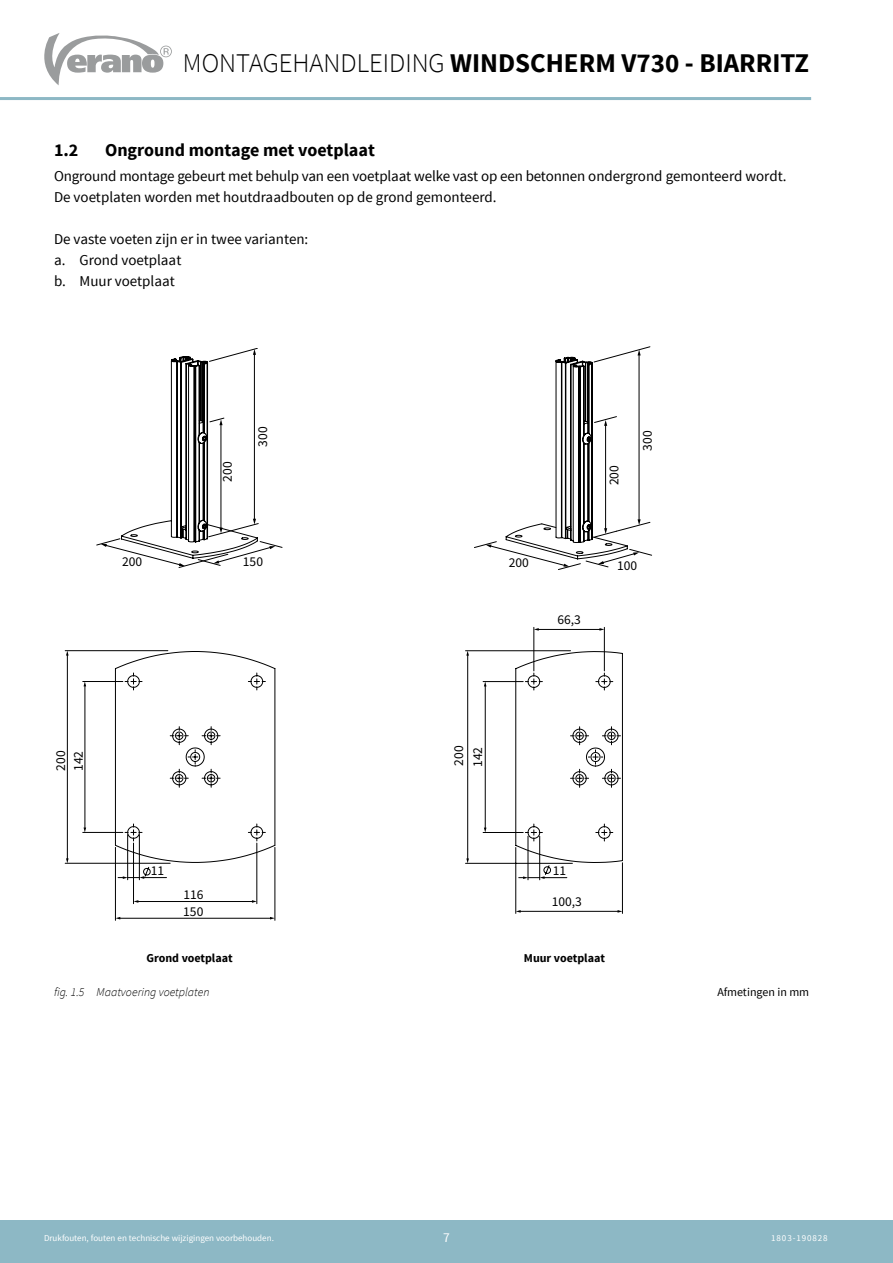
<style>
.page{position:relative;width:893px;height:1263px;background:#fff}
.page>*{position:absolute;margin:0;border:0;box-sizing:border-box;transform-origin:0 0}
.t1{font:700 27px "Source Sans Pro";color:#000}
.t2{font:700 18px "Source Sans Pro";color:#000}
.t3{font:15px/21px "Source Sans Pro";letter-spacing:-.005em;color:#000}
.t4{font:13.5px "Source Sans Pro";color:#000}
.t5{font:13.5px "Source Sans Pro";color:#fff}
.t6{font:italic 300 12px "Source Sans Pro";color:#000}
.t7{font:700 12px "Source Sans Pro";color:#000}
.t8{font:12px "Source Sans Pro";color:#000}
.t9{font:9px "Source Sans Pro";color:#fff}
.t10{font:9px "Source Sans Pro";letter-spacing:.1em;color:#fff}
.s1{font-weight:300}
</style>
<div class="page">
<svg style="left:44px;top:33px;width:128px;height:52px"></svg>
<hr style="left:0;top:97px;width:811px;height:3px;background:#8db8c5">
<div style="left:0;top:1220px;width:893px;height:43px;background:#8db8c5"></div>
<svg style="left:97px;top:348px;width:185px;height:220px"></svg>
<hr style="left:137px;top:901px;width:116px;height:1px;background:#000">
<svg style="left:252px;top:900px;width:5px;height:3px"></svg>
<hr style="left:257px;top:843px;width:1px;height:61px;background:#000">
<hr style="left:133px;top:843px;width:1px;height:61px;background:#000">
<hr style="left:139px;top:835px;width:1px;height:45px;background:#000">
<hr style="left:127px;top:835px;width:1px;height:45px;background:#000">
<hr style="left:119px;top:918px;width:152px;height:1px;background:#000">
<hr style="left:275px;top:847px;width:1px;height:73px;background:#000">
<hr style="left:115px;top:847px;width:1px;height:73px;background:#000">
<hr style="left:85px;top:685px;width:1px;height:143px;background:#000">
<hr style="left:83px;top:681px;width:40px;height:1px;background:#000">
<hr style="left:83px;top:832px;width:40px;height:1px;background:#000">
<hr style="left:67px;top:655px;width:1px;height:204px;background:#000">
<svg style="left:66px;top:858px;width:3px;height:5px"></svg>
<hr style="left:65px;top:650px;width:103px;height:1px;background:#000">
<hr style="left:65px;top:863px;width:105px;height:1px;background:#000">
<svg style="left:114px;top:651px;width:161px;height:228px"></svg>
<svg style="left:474px;top:347px;width:178px;height:223px"></svg>
<hr style="left:515px;top:847px;width:1px;height:66px;background:#000">
<hr style="left:622px;top:863px;width:1px;height:50px;background:#000">
<hr style="left:483px;top:832px;width:40px;height:1px;background:#000">
<hr style="left:465px;top:863px;width:107px;height:1px;background:#000">
<hr style="left:604px;top:627px;width:1px;height:44px;background:#000">
<hr style="left:534px;top:627px;width:1px;height:44px;background:#000">
<hr style="left:539px;top:836px;width:1px;height:44px;background:#000">
<hr style="left:528px;top:836px;width:1px;height:44px;background:#000">
<hr style="left:483px;top:681px;width:40px;height:1px;background:#000">
<hr style="left:465px;top:650px;width:105px;height:1px;background:#000">
<hr style="left:520px;top:911px;width:98px;height:1px;background:#000">
<svg style="left:516px;top:910px;width:5px;height:3px"></svg>
<hr style="left:538px;top:629px;width:62px;height:1px;background:#000">
<svg style="left:534px;top:628px;width:5px;height:3px"></svg>
<svg style="left:599px;top:628px;width:5px;height:3px"></svg>
<hr style="left:485px;top:685px;width:1px;height:143px;background:#000">
<hr style="left:467px;top:655px;width:1px;height:204px;background:#000">
<svg style="left:466px;top:858px;width:3px;height:5px"></svg>
<svg style="left:466px;top:651px;width:3px;height:5px"></svg>
<svg style="left:515px;top:651px;width:108px;height:228px"></svg>
<h1 class="t1" style="left:183px;top:46px;width:628px"><span class="s1">MONTAGEHANDLEIDING</span> WINDSCHERM V730 - BIARRITZ</h1>
<p class="t2" style="left:54px;top:138px;width:26px">1.2</p>
<p class="t2" style="left:105px;top:138px;width:271px">Onground montage met voetplaat</p>
<p class="t3" style="left:54px;top:166px;width:734px">Onground montage gebeurt met behulp van een voetplaat welke vast op een betonnen ondergrond gemonteerd wordt.<br>De voetplaten worden met houtdraadbouten op de grond gemonteerd.</p>
<p class="t3" style="left:54px;top:229px;width:256px">De vaste voeten zijn er in twee varianten: a. Grond voetplaat<br>b. Muur voetplaat</p>
<p class="t4" style="left:254px;top:447px;width:22px;rotate:-90deg">300</p>
<p class="t4" style="left:639px;top:451px;width:22px;rotate:-90deg">300</p>
<p class="t4" style="left:219px;top:482px;width:22px;rotate:-90deg">200</p>
<p class="t4" style="left:606px;top:485px;width:22px;rotate:-90deg">200</p>
<p class="t4" style="left:122px;top:553px;width:22px">200</p>
<p class="t4" style="left:243px;top:553px;width:22px">150</p>
<p class="t4" style="left:509px;top:554px;width:22px">200</p>
<p class="t4" style="left:617px;top:557px;width:22px">100</p>
<p class="t4" style="left:557px;top:611px;width:25px">66,3</p>
<p class="t4" style="left:52px;top:771px;width:22px;rotate:-90deg">200</p>
<p class="t4" style="left:70px;top:771px;width:22px;rotate:-90deg">142</p>
<p class="t4" style="left:450px;top:766px;width:22px;rotate:-90deg">200</p>
<p class="t4" style="left:469px;top:767px;width:22px;rotate:-90deg">142</p>
<p class="t4" style="left:151px;top:862px;width:15px">11</p>
<p class="t4" style="left:553px;top:862px;width:15px">11</p>
<p class="t4" style="left:184px;top:886px;width:22px">116</p>
<p class="t4" style="left:183px;top:903px;width:22px">150</p>
<p class="t4" style="left:552px;top:893px;width:32px">100,3</p>
<p class="t7" style="left:146px;top:950px;width:88px">Grond voetplaat</p>
<p class="t6" style="left:54px;top:984px;width:157px">fig. 1.5 Maatvoering voetplaten</p>
<p class="t7" style="left:524px;top:950px;width:83px">Muur voetplaat</p>
<p class="t8" style="left:717px;top:984px;width:93px">Afmetingen in mm</p>
<p class="t9" style="left:44px;top:1233px;width:231px">Drukfouten, fouten en technische wijzigingen voorbehouden.</p>
<p class="t5" style="left:443px;top:1229px;width:8px">7</p>
<p class="t10" style="left:771px;top:1233px;width:58px">1803-190828</p>
</div>
